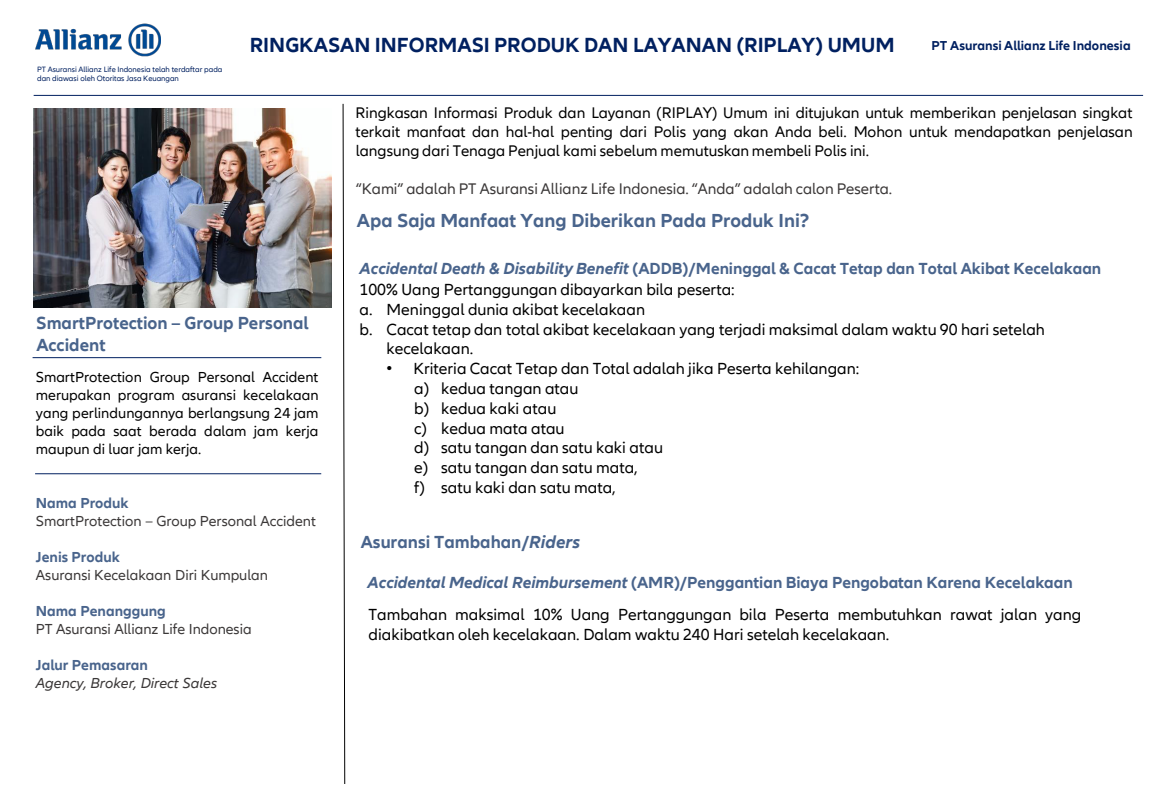
<style>
.page{position:relative;width:1170px;height:810px;background:#fff}
.page>*{position:absolute;margin:0;border:0;box-sizing:border-box;transform-origin:0 0}
.t1{font:700 21px "Allianz Neo";color:#002060}
.t2{font:700 19.5px "Allianz Neo";color:#49648c}
.t3{font:700 18px/21.6px "Allianz Neo";color:#49648c}
.t4{font:16.5px/19.8px "Allianz Neo";color:#000}
.t5{font:700 16.5px/21.3px "Allianz Neo";color:#49648c}
.t6{font:15.9px/18.9px "Allianz Neo";color:#000;text-align:justify}
.t7{font:15.9px "Allianz Neo";color:#3b3838}
.t8{font:15px/18px "Allianz Neo";color:#000;text-align:justify}
.t9{font:15px "Allianz Neo";color:#3b3838}
.t10{font:700 15px "Allianz Neo";color:#49648c}
.t11{font:italic 15px "Allianz Neo";color:#3b3838}
.t12{font:700 13.35px "Allianz Neo";color:#002060}
.t13{font:7.95px/9.6px "Allianz Neo";color:#002060}
.s1{font-style:italic}
.s2{font-weight:400;color:#000}
.s3{font-family:"Arial"}
.s4{font-weight:700;font-style:italic;color:#49648c}
.s5{font-weight:700;color:#49648c}
</style>
<div class="page">
<img style="left:34px;top:109px;width:297px;height:198px">
<svg style="left:342px;top:103px;width:3px;height:681px"></svg>
<hr style="left:34px;top:95px;width:1109px;height:1px;background:#002060">
<img style="left:36px;top:23px;width:125px;height:73px">
<hr style="left:33px;top:357px;width:288px;height:1px;background:#002060">
<hr style="left:35px;top:473px;width:286px;height:1px;background:#002060">
<p class="t13" style="left:37px;top:65px;width:187px">PT Asuransi Allianz Life Indonesia telah terdaftar pada dan diawasi oleh Otoritas Jasa Keuangan</p>
<p class="t1" style="left:250px;top:33px;width:646px">RINGKASAN INFORMASI PRODUK DAN LAYANAN (RIPLAY) UMUM</p>
<p class="t12" style="left:932px;top:38px;width:201px">PT Asuransi Allianz Life Indonesia</p>
<p class="t6" style="left:356px;top:104px;width:779px">Ringkasan Informasi Produk dan Layanan (RIPLAY) Umum ini ditujukan untuk memberikan penjelasan singkat terkait manfaat dan hal-hal penting dari Polis yang akan Anda beli. Mohon untuk mendapatkan penjelasan langsung dari Tenaga Penjual kami sebelum memutuskan membeli Polis ini.</p>
<p class="t7" style="left:356px;top:179px;width:538px">“Kami” adalah PT Asuransi Allianz Life Indonesia. “Anda” adalah calon Peserta.</p>
<p class="t2" style="left:357px;top:209px;width:454px">Apa Saja Manfaat Yang Diberikan Pada Produk Ini?</p>
<p class="t3" style="left:36px;top:313px;width:274px">SmartProtection – Group Personal<br>Accident</p>
<p class="t8" style="left:36px;top:368px;width:284px">SmartProtection Group Personal Accident merupakan program asuransi kecelakaan yang perlindungannya berlangsung 24 jam baik pada saat berada dalam jam kerja maupun di luar jam kerja.</p>
<p class="t10" style="left:36px;top:494px;width:94px">Nama Produk</p>
<p class="t9" style="left:36px;top:512px;width:281px">SmartProtection – Group Personal Accident</p>
<p class="t10" style="left:36px;top:548px;width:85px">Jenis Produk</p>
<p class="t9" style="left:36px;top:566px;width:234px">Asuransi Kecelakaan Diri Kumpulan</p>
<p class="t10" style="left:36px;top:602px;width:131px">Nama Penanggung</p>
<p class="t9" style="left:36px;top:621px;width:217px">PT Asuransi Allianz Life Indonesia</p>
<p class="t10" style="left:36px;top:656px;width:114px">Jalur Pemasaran</p>
<p class="t11" style="left:36px;top:675px;width:183px">Agency, Broker, Direct Sales</p>
<p class="t5" style="left:360px;top:258px;width:743px"><span class="s1">Accidental Death &amp; Disability Benefit</span> (ADDB)/Meninggal &amp; Cacat Tetap dan Total Akibat Kecelakaan<br><span class="s2">100% Uang Pertanggungan dibayarkan bila peserta:</span></p>
<p class="t4" style="left:360px;top:300px;width:287px">a. Meninggal dunia akibat kecelakaan</p>
<p class="t4" style="left:360px;top:320px;width:687px">b. Cacat tetap dan total akibat kecelakaan yang terjadi maksimal dalam waktu 90 hari setelah</p>
<p class="t4" style="left:387px;top:339px;width:88px">kecelakaan.</p>
<p class="t4" style="left:414px;top:359px;width:447px;text-indent:-28px"><span class="s3">•</span> Kriteria Cacat Tetap dan Total adalah jika Peserta kehilangan: a) kedua tangan atau<br>b) kedua kaki atau<br>c) kedua mata atau<br>d) satu tangan dan satu kaki atau<br>e) satu tangan dan satu mata,<br>f) satu kaki dan satu mata,</p>
<p class="t3" style="left:361px;top:532px;width:221px">Asuransi Tambahan/<span class="s1">Riders</span></p>
<p class="t4" style="left:368px;top:567px;width:715px;line-height:31.8px"><span class="s4">Accidental Medical Reimbursement</span> <span class="s5">(AMR)/Penggantian Biaya Pengobatan Karena Kecelakaan<br></span>Tambahan maksimal 10% Uang Pertanggungan bila Peserta membutuhkan rawat jalan yang</p>
<p class="t4" style="left:369px;top:625px;width:522px">diakibatkan oleh kecelakaan. Dalam waktu 240 Hari setelah kecelakaan.</p>
</div>
